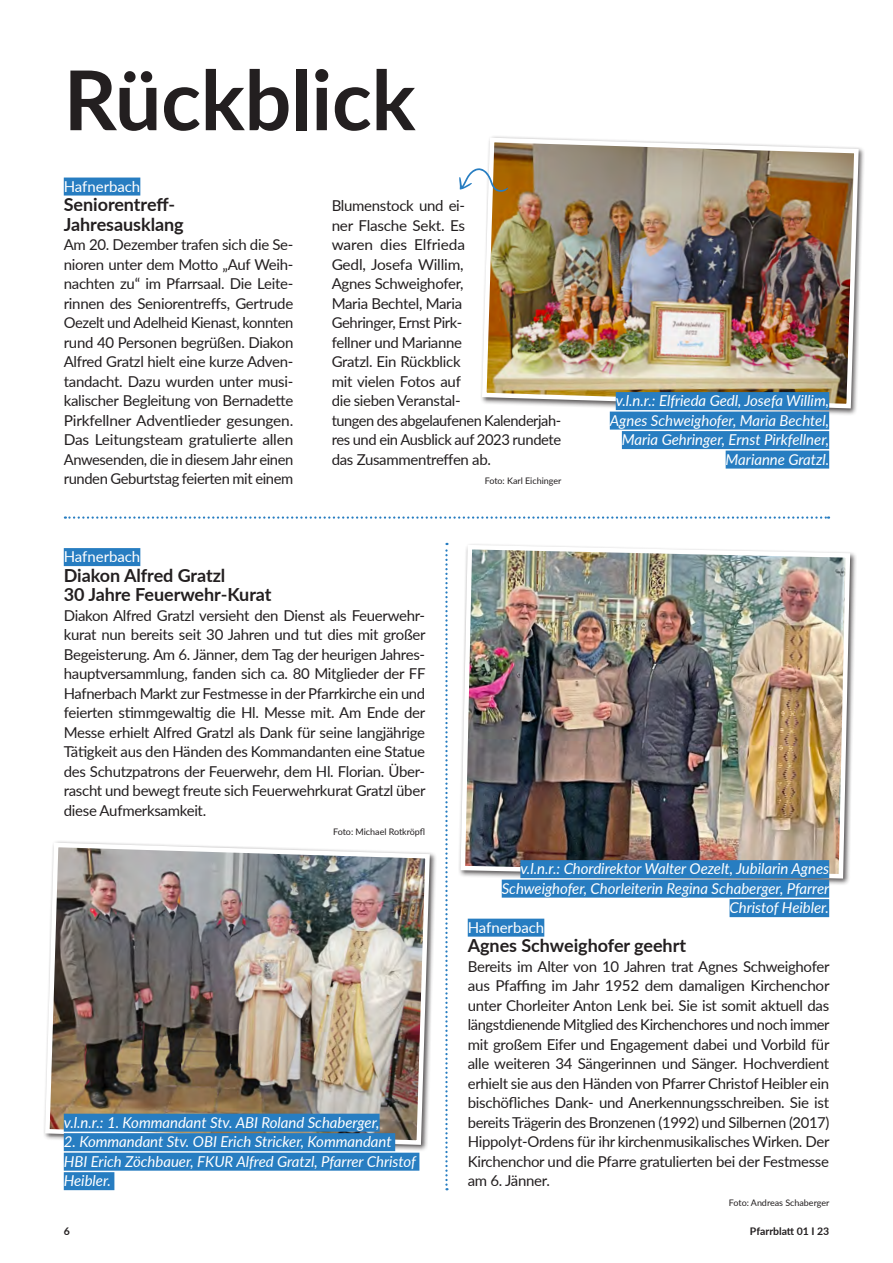
<style>
.page{position:relative;width:893px;height:1263px;background:#fff}
.page>*{position:absolute;margin:0;border:0;box-sizing:border-box;transform-origin:0 0}
.t1{font:700 82.5px "Lato";letter-spacing:-.005em;color:#231f20}
.t2{font:700 18px/19.5px "Lato";letter-spacing:-.005em;color:#231f20}
.t3{font:15px/19.5px "Lato";letter-spacing:-.02em;color:#231f20;text-align:justify}
.t4{font:italic 15px/19.5px "Lato";letter-spacing:-.005em;color:#fff;text-align:right}
.t5{font:15px "Lato";letter-spacing:-.005em;color:#fff}
.t6{font:700 10.5px "Lato";letter-spacing:-.005em;color:#231f20}
.t7{font:9px "Lato";letter-spacing:-.005em;color:#231f20}
</style>
<div class="page">
<div style="left:468px;top:919px;width:76px;height:18px;background:#277dc1"></div>
<div style="left:64px;top:548px;width:76px;height:18px;background:#277dc1"></div>
<div style="left:64px;top:178px;width:76px;height:18px;background:#277dc1"></div>
<img style="left:459px;top:544px;width:393px;height:337px">
<img style="left:44px;top:841px;width:388px;height:306px">
<div style="left:479px;top:135px;width:386px;height:280px;background:#231f20;opacity:.75"></div>
<img style="left:480px;top:135px;width:381px;height:276px">
<div style="left:520px;top:860px;width:309px;height:18px;background:#277dc1"></div>
<div style="left:502px;top:880px;width:327px;height:18px;background:#277dc1"></div>
<div style="left:729px;top:899px;width:100px;height:18px;background:#277dc1"></div>
<div style="left:64px;top:1114px;width:316px;height:18px;background:#277dc1"></div>
<div style="left:64px;top:1133px;width:331px;height:18px;background:#277dc1"></div>
<div style="left:64px;top:1153px;width:355px;height:18px;background:#277dc1"></div>
<div style="left:64px;top:1172px;width:50px;height:18px;background:#277dc1"></div>
<div style="left:616px;top:392px;width:213px;height:18px;background:#277dc1"></div>
<div style="left:610px;top:412px;width:219px;height:18px;background:#277dc1"></div>
<div style="left:622px;top:431px;width:207px;height:18px;background:#277dc1"></div>
<div style="left:726px;top:451px;width:103px;height:18px;background:#277dc1"></div>
<svg style="left:65px;top:516px;width:764px;height:3px"></svg>
<svg style="left:445px;top:543px;width:3px;height:647px"></svg>
<svg style="left:459px;top:168px;width:49px;height:24px"></svg>
<h1 class="t1" style="left:64px;top:39px;width:353px">Rückblick</h1>
<p class="t5" style="left:64px;top:176px;width:78px">Hafnerbach</p>
<p class="t2" style="left:64px;top:194px;width:121px">Seniorentreff-<br>Jahresausklang</p>
<p class="t3" style="left:64px;top:234px;width:231px">Am 20. Dezember trafen sich die Se&shy;nioren unter dem Motto „Auf Weih&shy;nachten zu“ im Pfarrsaal. Die Leite&shy;rinnen des Seniorentreffs, Gertrude Oezelt und Adelheid Kienast, konnten rund 40 Personen begrüßen. Diakon Alfred Gratzl hielt eine kurze Adven&shy;tandacht. Dazu wurden unter musi&shy;kalischer Begleitung von Bernadette Pirkfellner Adventlieder gesungen.<br>Das Leitungsteam gratulierte allen Anwesenden, die in diesem Jahr einen runden Geburtstag feierten mit einem</p>
<p class="t3" style="left:332px;top:195px;width:231px;text-align:left">Blumenstock und ei-<br>ner Flasche Sekt. Es<br>waren dies Elfrieda<br>Gedl, Josefa Willim,<br>Agnes Schweighofer,<br>Maria Bechtel, Maria<br>Gehringer, Ernst Pirk-<br>fellner und Marianne<br>Gratzl. Ein Rückblick<br>mit vielen Fotos auf<br>die sieben Veranstal-<br>tungen des abgelaufenen Kalenderjah&shy;res und ein Ausblick auf 2023 rundete das Zusammentreffen ab.</p>
<p class="t7" style="left:485px;top:475px;width:78px">Foto: Karl Eichinger</p>
<p class="t5" style="left:64px;top:546px;width:78px">Hafnerbach</p>
<p class="t2" style="left:64px;top:565px;width:209px">Diakon Alfred Gratzl<br>30 Jahre Feuerwehr-Kurat</p>
<p class="t3" style="left:64px;top:605px;width:363px">Diakon Alfred Gratzl versieht den Dienst als Feuerwehr&shy;kurat nun bereits seit 30 Jahren und tut dies mit großer Begeisterung. Am 6. Jänner, dem Tag der heurigen Jahres&shy;hauptversammlung, fanden sich ca. 80 Mitglieder der FF Hafnerbach Markt zur Festmesse in der Pfarrkirche ein und feierten stimmgewaltig die Hl. Messe mit. Am Ende der Messe erhielt Alfred Gratzl als Dank für seine langjährige Tätigkeit aus den Händen des Kommandanten eine Statue des Schutzpatrons der Feuerwehr, dem Hl. Florian. Über&shy;rascht und bewegt freute sich Feuerwehrkurat Gratzl über diese Aufmerksamkeit.</p>
<p class="t7" style="left:333px;top:826px;width:94px">Foto: Michael Rotkröpfl</p>
<p class="t4" style="left:610px;top:390px;width:221px">v.l.n.r.: Elfrieda Gedl, Josefa Willim, Agnes Schweighofer, Maria Bechtel, Maria Gehringer, Ernst Pirkfellner, Marianne Gratzl.</p>
<p class="t4" style="left:64px;top:1112px;width:317px">v.l.n.r.: 1. Kommandant Stv. ABI Roland Schaberger,</p>
<p class="t4" style="left:64px;top:1131px;width:354px;text-align:left">2. Kommandant Stv. OBI Erich Stricker, Kommandant<br>HBI Erich Zöchbauer, FKUR Alfred Gratzl, Pfarrer Christof<br>Heibler.</p>
<p class="t4" style="left:502px;top:858px;width:329px">v.l.n.r.: Chordirektor Walter Oezelt, Jubilarin Agnes<br>Schweighofer, Chorleiterin Regina Schaberger, Pfarrer<br>Christof Heibler.</p>
<p class="t5" style="left:468px;top:917px;width:78px">Hafnerbach</p>
<p class="t2" style="left:468px;top:935px;width:220px">Agnes Schweighofer geehrt</p>
<p class="t3" style="left:468px;top:956px;width:363px">Bereits im Alter von 10 Jahren trat Agnes Schweighofer aus Pfaffing im Jahr 1952 dem damaligen Kirchenchor unter Chorleiter Anton Lenk bei. Sie ist somit aktuell das längstdienende Mitglied des Kirchenchores und noch immer mit großem Eifer und Engagement dabei und Vorbild für alle weiteren 34 Sängerinnen und Sänger. Hochverdient erhielt sie aus den Händen von Pfarrer Christof Heibler ein bischöfliches Dank- und Anerkennungsschreiben. Sie ist bereits Trägerin des Bronzenen (1992) und Silbernen (2017)<br>Hippolyt-Ordens für ihr kirchenmusikalisches Wirken. Der Kirchenchor und die Pfarre gratulierten bei der Festmesse am 6. Jänner.</p>
<p class="t7" style="left:729px;top:1196px;width:102px">Foto: Andreas Schaberger</p>
<p class="t6" style="left:64px;top:1224px;width:8px">6</p>
<p class="t6" style="left:750px;top:1224px;width:81px">Pfarrblatt 01 I 23</p>
</div>
